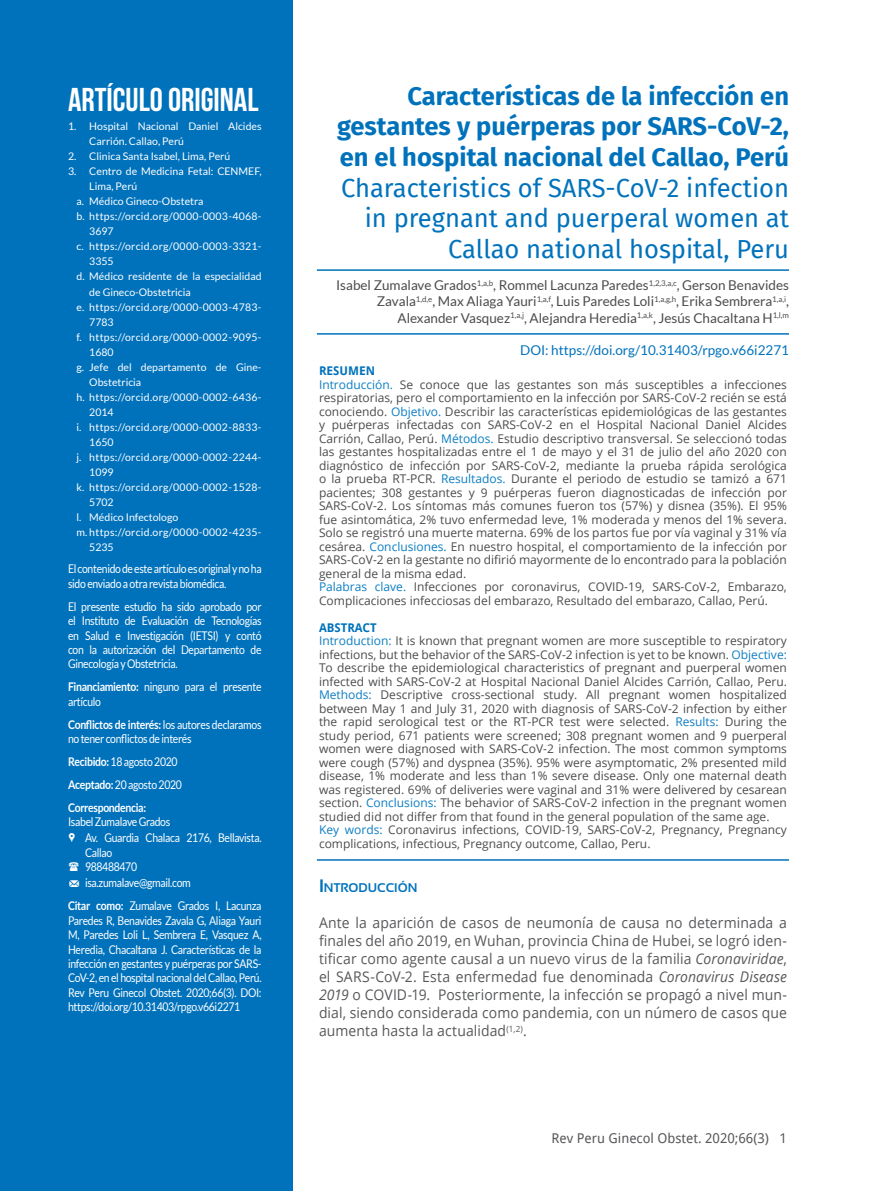
<style>
.page{position:relative;width:872px;height:1191px;background:#fff}
.page>*{position:absolute;margin:0;border:0;box-sizing:border-box;transform-origin:0 0}
.t1{font:700 33px "Bebas Neue";color:#fff}
.t2{font:700 25.5px/30.6px "Fira Sans";color:#0072bc;text-align:justify}
.t3{font:25.5px/30.6px "Fira Sans";color:#0072bc;text-align:right}
.t4{font:14.7px/18px "Open Sans";letter-spacing:.005em;color:#57585a;text-align:justify;scale:.95 1}
.t5{font:13.5px/16.2px "Lato";color:#4b4c4d;text-align:right}
.t6{font:13.5px "Lato";color:#0072bc}
.t7{font:13.5px "Droid Sans";color:#57585a}
.t8{font:700 12.6px "Sansation";color:#0072bc}
.t9{font:12px/13.5px "Open Sans";color:#4b4c4d}
.t10{font:12px/14.4px "Lato";letter-spacing:-.03em;color:#fff;scale:.87 1}
.t11{font:700 12px/23px "Lato";letter-spacing:-.03em;color:#fff;scale:.87 1}
.t12{font:700 12px "Droid Sans";color:#0072bc}
.t13{font:10.5px "Lato";letter-spacing:.03em;color:#fff}
.t14{font:10.5px/15px "Lato";color:#fff}
.s1{font-weight:700}
.s2{font-weight:400}
.s3{font-family:"Modern Pictograms";font-size:13.5px}
.s4{color:#0d7ec3}
.s5{font-size:18px}
.s6{font-style:italic}
</style>
<div class="page">
<div style="left:0;top:0;width:293px;height:1191px;background:#0072bc"></div>
<hr style="left:317px;top:269px;width:472px;height:2px;background:#0072bc">
<hr style="left:317px;top:333px;width:472px;height:2px;background:#0072bc">
<hr style="left:317px;top:859px;width:472px;height:1px;background:#0072bc">
<h1 class="t1" style="left:68px;top:82px;width:192px">ARTÍCULO ORIGINAL</h1>
<p class="t14" style="left:89px;top:119px;width:174px;text-indent:-21px">1. Hospital Nacional Daniel Alcides<br>Carrión. Callao, Perú</p>
<p class="t14" style="left:68px;top:149px;width:164px">2. Clinica Santa Isabel, Lima, Perú</p>
<p class="t14" style="left:68px;top:164px;width:195px">3. Centro de Medicina Fetal: CENMEF,</p>
<p class="t14" style="left:89px;top:179px;width:50px">Lima, Perú</p>
<p class="t14" style="left:77px;top:194px;width:128px">a. Médico Gineco-Obstetra</p>
<p class="t13" style="left:77px;top:211px;width:186px">b. https://orcid.org/0000-0003-4068-</p>
<p class="t14" style="left:89px;top:224px;width:26px">3697</p>
<p class="t13" style="left:77px;top:241px;width:186px">c. https://orcid.org/0000-0003-3321-</p>
<p class="t14" style="left:89px;top:254px;width:26px">3355</p>
<p class="t14" style="left:77px;top:269px;width:186px">d. Médico residente de la especialidad</p>
<p class="t14" style="left:89px;top:284px;width:103px">de Gineco-Obstetricia</p>
<p class="t13" style="left:77px;top:301px;width:186px">e. https://orcid.org/0000-0003-4783-</p>
<p class="t14" style="left:89px;top:314px;width:26px">7783</p>
<p class="t13" style="left:77px;top:331px;width:186px">f. https://orcid.org/0000-0002-9095-</p>
<p class="t14" style="left:89px;top:344px;width:26px">1680</p>
<p class="t14" style="left:77px;top:359px;width:186px">g. Jefe del departamento de Gine-</p>
<p class="t14" style="left:89px;top:374px;width:53px">Obstetricia</p>
<p class="t13" style="left:77px;top:391px;width:186px">h. https://orcid.org/0000-0002-6436-</p>
<p class="t14" style="left:89px;top:404px;width:26px">2014</p>
<p class="t13" style="left:77px;top:421px;width:186px">i. https://orcid.org/0000-0002-8833-</p>
<p class="t14" style="left:89px;top:434px;width:26px">1650</p>
<p class="t13" style="left:77px;top:451px;width:186px">j. https://orcid.org/0000-0002-2244-</p>
<p class="t14" style="left:89px;top:464px;width:26px">1099</p>
<p class="t13" style="left:77px;top:481px;width:186px">k. https://orcid.org/0000-0002-1528-</p>
<p class="t14" style="left:89px;top:494px;width:26px">5702</p>
<p class="t14" style="left:77px;top:509px;width:103px">l. Médico Infectologo</p>
<p class="t13" style="left:77px;top:526px;width:186px">m. https://orcid.org/0000-0002-4235-</p>
<p class="t14" style="left:89px;top:539px;width:26px">5235</p>
<p class="t10" style="left:68px;top:562px;width:224px">El contenido de este artículo es original y no ha sido enviado a otra revista biomédica.</p>
<p class="t10" style="left:68px;top:599px;width:224px;text-align:justify">El presente estudio ha sido aprobado por el Instituto de Evaluación de Tecnologías en Salud e Investigación (IETSI) y contó con la autorización del Departamento de Ginecología y Obstetricia.</p>
<p class="t10" style="left:68px;top:679px;width:224px"><span class="s1">Financiamiento:</span> ninguno para el presente artículo</p>
<p class="t10" style="left:68px;top:717px;width:224px"><span class="s1">Conflictos de interés:</span> los autores declaramos no tener conflictos de interés</p>
<p class="t11" style="left:68px;top:750px;width:132px">Recibido: <span class="s2">18 agosto 2020<br></span>Aceptado: <span class="s2">20 agosto 2020<br></span>Correspondencia:</p>
<p class="t10" style="left:68px;top:813px;width:224px;line-height:16.2px">Isabel Zumalave Grados<br><span class="s3">,</span> Av. Guardia Chalaca 2176, Bellavista.</p>
<p class="t10" style="left:85px;top:845px;width:61px">Callao<br>988488470</p>
<p class="t10" style="left:68px;top:871px;width:224px;line-height:23px"><span class="s3">m</span> isa.zumalave@gmail.com<br><span class="s1">Citar como:</span> Zumalave Grados I, Lacunza</p>
<p class="t10" style="left:68px;top:913px;width:224px;text-align:justify">Paredes R, Benavides Zavala G, Aliaga Yauri M, Paredes Loli L, Sembrera E, Vasquez A, Heredia, Chacaltana J. Características de la infección en gestantes y puérperas por SARS-CoV-2, en el hospital nacional del Callao, Perú.<br>Rev Peru Ginecol Obstet. 2020;66(3). DOI: https://doi.org/10.31403/rpgo.v66i2271</p>
<h2 class="t2" style="left:337px;top:79px;width:453px;text-indent:70px">Características de la infección en gestantes y puérperas por SARS-CoV-2, en el hospital nacional del Callao, Perú</h2>
<h2 class="t3" style="left:341px;top:172px;width:449px">Characteristics of SARS-CoV-2 infection in pregnant and puerperal women at<br>Callao national hospital, Peru</h2>
<p class="t5" style="left:336px;top:277px;width:454px">Isabel Zumalave Grados<sup>1,a,b</sup>, Rommel Lacunza Paredes<sup>1,2,3,a,c</sup>, Gerson Benavides<br>Zavala<sup>1,d,e</sup>, Max Aliaga Yauri<sup>1,a,f</sup>, Luis Paredes Loli<sup>1,a,g,h</sup>, Erika Sembrera<sup>1,a,i</sup>,<br>Alexander Vasquez<sup>1,a,j</sup>, Alejandra Heredia<sup>1,a,k</sup>, Jesús Chacaltana H<sup>1,l,m</sup></p>
<p class="t6" style="left:520px;top:342px;width:270px">DOI: https://doi.org/10.31403/rpgo.v66i2271</p>
<p class="t12" style="left:319px;top:362px;width:58px">RESUMEN</p>
<p class="t9" style="left:319px;top:377px;width:469px"><span class="s4">Introducción.</span> Se conoce que las gestantes son más susceptibles a infecciones respiratorias, pero el comportamiento en la infección por SARS-CoV-2 recién se está conociendo. <span class="s4">Objetivo.</span> Describir las características epidemiológicas de las gestantes y puérperas infectadas con SARS-CoV-2 en el Hospital Nacional Daniel Alcides Carrión, Callao, Perú. <span class="s4">Métodos.</span> Estudio descriptivo transversal. Se seleccionó todas las gestantes hospitalizadas entre el 1 de mayo y el 31 de julio del año 2020 con diagnóstico de infección por SARS-CoV-2, mediante la prueba rápida serológica o la prueba RT-PCR. <span class="s4">Resultados.</span> Durante el periodo de estudio se tamizó a 671 pacientes; 308 gestantes y 9 puérperas fueron diagnosticadas de infección por SARS-CoV-2. Los síntomas más comunes fueron tos (57%) y disnea (35%). El 95% fue asintomática, 2% tuvo enfermedad leve, 1% moderada y menos del 1% severa.<br>Solo se registró una muerte materna. 69% de los partos fue por vía vaginal y 31% vía cesárea. <span class="s4">Conclusiones.</span> En nuestro hospital, el comportamiento de la infección por SARS-CoV-2 en la gestante no difirió mayormente de lo encontrado para la población general de la misma edad.<br><span class="s4">Palabras clave.</span> Infecciones por coronavirus, COVID-19, SARS-CoV-2, Embarazo, Complicaciones infecciosas del embarazo, Resultado del embarazo, Callao, Perú.</p>
<p class="t12" style="left:319px;top:619px;width:59px">ABSTRACT</p>
<p class="t9" style="left:319px;top:634px;width:469px"><span class="s4">Introduction:</span> It is known that pregnant women are more susceptible to respiratory infections, but the behavior of the SARS-CoV-2 infection is yet to be known. <span class="s4">Objective:<br></span>To describe the epidemiological characteristics of pregnant and puerperal women infected with SARS-CoV-2 at Hospital Nacional Daniel Alcides Carrión, Callao, Peru.<br><span class="s4">Methods:</span> Descriptive cross-sectional study. All pregnant women hospitalized between May 1 and July 31, 2020 with diagnosis of SARS-CoV-2 infection by either the rapid serological test or the RT-PCR test were selected. <span class="s4">Results:</span> During the study period, 671 patients were screened; 308 pregnant women and 9 puerperal women were diagnosed with SARS-CoV-2 infection. The most common symptoms were cough (57%) and dyspnea (35%). 95% were asymptomatic, 2% presented mild disease, 1% moderate and less than 1% severe disease. Only one maternal death was registered. 69% of deliveries were vaginal and 31% were delivered by cesarean section. <span class="s4">Conclusions:</span> The behavior of SARS-CoV-2 infection in the pregnant women studied did not differ from that found in the general population of the same age.<br><span class="s4">Key words:</span> Coronavirus infections, COVID-19, SARS-CoV-2, Pregnancy, Pregnancy complications, infectious, Pregnancy outcome, Callao, Peru.</p>
<p class="t8" style="left:319px;top:881px;width:100px"><span class="s5">I</span>NTRODUCCIÓN</p>
<p class="t4" style="left:319px;top:913px;width:494px">Ante la aparición de casos de neumonía de causa no determinada a finales del año 2019, en Wuhan, provincia China de Hubei, se logró iden&shy;tificar como agente causal a un nuevo virus de la familia <span class="s6">Coronaviridae</span>, el SARS-CoV-2. Esta enfermedad fue denominada <span class="s6">Coronavirus Disease 2019</span> o COVID-19. Posteriormente, la infección se propagó a nivel mun&shy;dial, siendo considerada como pandemia, con un número de casos que aumenta hasta la actualidad<sup>(1,2)</sup>.</p>
<p class="t7" style="left:551px;top:1128px;width:237px">Rev Peru Ginecol Obstet. 2020;66(3) 1</p>
</div>
